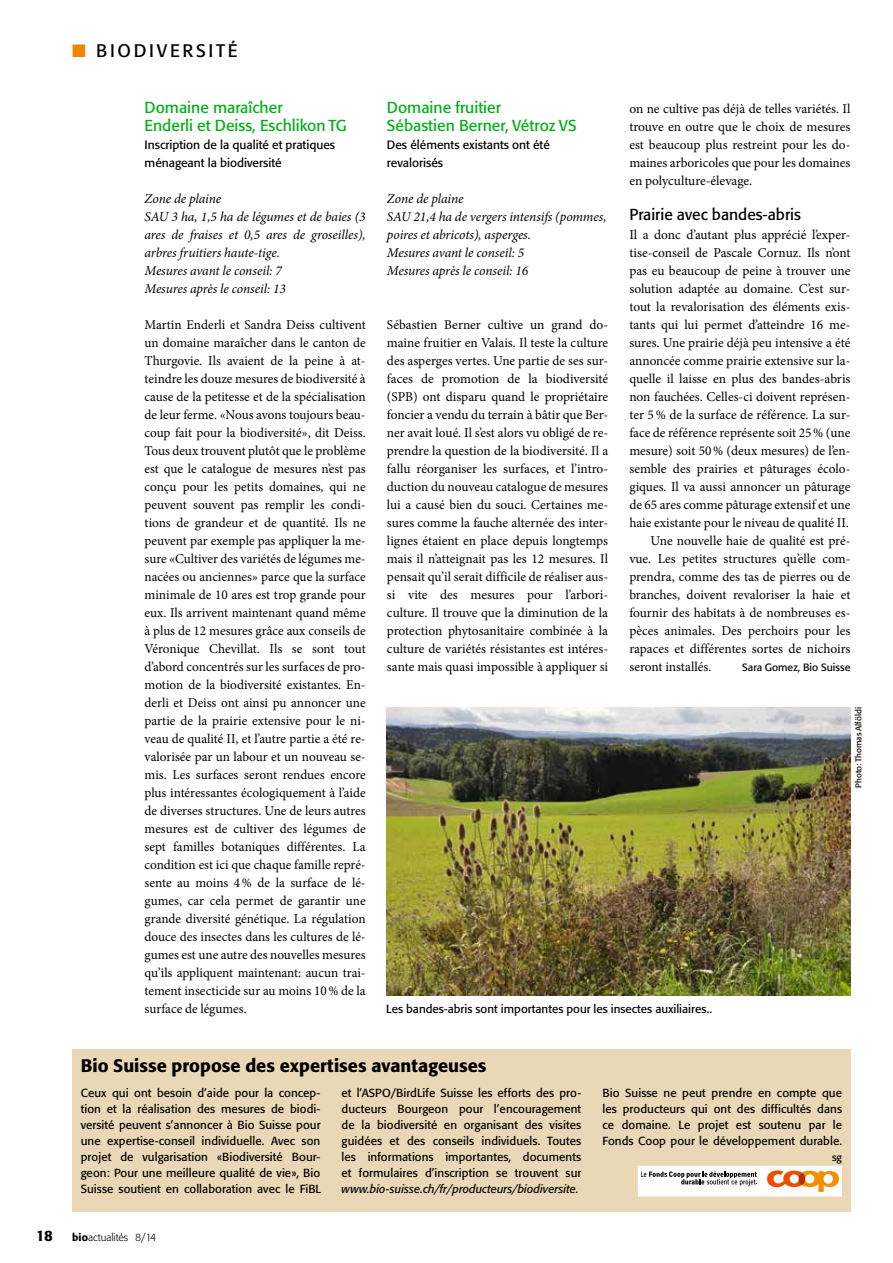
<style>
.page{position:relative;width:893px;height:1263px;background:#fff}
.page>*{position:absolute;margin:0;border:0;box-sizing:border-box;transform-origin:0 0}
.t1{font:500 18px "Formata BQ";color:#000}
.t2{font:18px "Formata BQ";letter-spacing:.15em;color:#000}
.t3{font:15.75px/18px "Formata BQ";color:#00af16}
.t4{font:15.75px "Formata BQ";color:#000}
.t5{font:500 15px "Formata BQ";color:#000}
.t6{font:13.5px/18px "Minion Pro";color:#000;text-align:justify}
.t7{font:italic 13.5px/18px "Minion Pro";letter-spacing:-.01em;color:#000}
.t8{font:12px/18px "Formata BQ";color:#000}
.t9{font:11.7px/16px "Formata BQ";letter-spacing:.005em;color:#000;text-align:justify}
.t10{font:italic 11.7px "Formata BQ";letter-spacing:.005em;color:#000;scale:.96 1}
.t11{font:10.5px "Formata BQ";color:#000}
.t12{font:300 10.5px "Formata BQ";color:#000}
.t13{font:8.4px "Formata BQ";color:#000}
.s1{color:#f18400}
.s2{font-weight:500}
</style>
<div class="page">
<div style="left:72px;top:1049px;width:778px;height:162px;background:#ead7b5"></div>
<img style="left:387px;top:707px;width:463px;height:288px">
<svg style="left:638px;top:1165px;width:204px;height:32px;background:#eadacc"></svg>
<h1 class="t2" style="left:72px;top:40px;width:167px"><span class="s1">■</span> BIODIVERSITÉ</h1>
<p class="t3" style="left:145px;top:99px;width:203px">Domaine maraîcher<br>Enderli et Deiss, Eschlikon TG</p>
<p class="t8" style="left:145px;top:136px;width:192px">Inscription de la qualité et pratiques ménageant la biodiversité</p>
<p class="t7" style="left:145px;top:190px;width:223px">Zone de plaine<br>SAU 3 ha, 1,5 ha de légumes et de baies (3 ares de fraises et 0,5 ares de groseilles), arbres fruitiers haute-tige.<br>Mesures avant le conseil: 7<br>Mesures après le conseil: 13</p>
<p class="t6" style="left:145px;top:316px;width:223px">Martin Enderli et Sandra Deiss cultivent un domaine maraîcher dans le canton de Thurgovie. Ils avaient de la peine à at&shy;teindre les douze mesures de biodiversité à cause de la petitesse et de la spécialisation de leur ferme. «Nous avons toujours beau&shy;coup fait pour la biodiversité», dit Deiss.<br>Tous deux trouvent plutôt que le problème est que le catalogue de mesures n’est pas conçu pour les petits domaines, qui ne peuvent souvent pas remplir les condi&shy;tions de grandeur et de quantité. Ils ne peuvent par exemple pas appliquer la me&shy;sure «Cultiver des variétés de légumes me&shy;nacées ou anciennes» parce que la surface minimale de 10 ares est trop grande pour eux. Ils arrivent maintenant quand même à plus de 12 mesures grâce aux conseils de Véronique Chevillat. Ils se sont tout d’abord concentrés sur les surfaces de pro&shy;motion de la biodiversité existantes. En&shy;derli et Deiss ont ainsi pu annoncer une partie de la prairie extensive pour le ni&shy;veau de qualité II, et l’autre partie a été re&shy;valorisée par un labour et un nouveau se&shy;mis. Les surfaces seront rendues encore plus intéressantes écologiquement à l’aide de diverses structures. Une de leurs autres mesures est de cultiver des légumes de sept familles botaniques différentes. La condition est ici que chaque famille repré&shy;sente au moins 4% de la surface de lé&shy;gumes, car cela permet de garantir une grande diversité génétique. La régulation douce des insectes dans les cultures de lé&shy;gumes est une autre des nouvelles mesures qu’ils appliquent maintenant: aucun trai&shy;tement insecticide sur au moins 10% de la surface de légumes.</p>
<p class="t3" style="left:387px;top:99px;width:191px">Domaine fruitier<br>Sébastien Berner, Vétroz VS</p>
<p class="t8" style="left:387px;top:136px;width:164px">Des éléments existants ont été revalorisés</p>
<p class="t7" style="left:387px;top:190px;width:221px">Zone de plaine<br>SAU 21,4 ha de vergers intensifs (pommes, poires et abricots), asperges.<br>Mesures avant le conseil: 5<br>Mesures après le conseil: 16</p>
<p class="t6" style="left:387px;top:316px;width:223px">Sébastien Berner cultive un grand do&shy;maine fruitier en Valais. Il teste la culture des asperges vertes. Une partie de ses sur&shy;faces de promotion de la biodiversité (SPB) ont disparu quand le propriétaire foncier a vendu du terrain à bâtir que Ber&shy;ner avait loué. Il s’est alors vu obligé de re&shy;prendre la question de la biodiversité. Il a fallu réorganiser les surfaces, et l’intro&shy;duction du nouveau catalogue de mesures lui a causé bien du souci. Certaines me&shy;sures comme la fauche alternée des inter&shy;lignes étaient en place depuis longtemps mais il n’atteignait pas les 12 mesures. Il pensait qu’il serait difficile de réaliser aus&shy;si vite des mesures pour l’arbori&shy;culture. Il trouve que la diminution de la protection phytosanitaire combinée à la culture de variétés résistantes est intéres&shy;sante mais quasi impossible à appliquer si</p>
<p class="t6" style="left:629px;top:100px;width:223px">on ne cultive pas déjà de telles variétés. Il trouve en outre que le choix de mesures est beaucoup plus restreint pour les do&shy;maines arboricoles que pour les domaines en polyculture-élevage.</p>
<p class="t4" style="left:629px;top:205px;width:173px">Prairie avec bandes-abris</p>
<p class="t6" style="left:629px;top:226px;width:223px">Il a donc d’autant plus apprécié l’exper-</p>
<p class="t6" style="left:629px;top:244px;width:223px">tise-conseil de Pascale Cornuz. Ils n’ont</p>
<p class="t6" style="left:629px;top:262px;width:223px">pas eu beaucoup de peine à trouver une</p>
<p class="t6" style="left:629px;top:280px;width:223px">solution adaptée au domaine. C’est sur-</p>
<p class="t6" style="left:629px;top:298px;width:223px">tout la revalorisation des éléments exis-</p>
<p class="t6" style="left:629px;top:316px;width:223px">tants qui lui permet d’atteindre 16 me-</p>
<p class="t6" style="left:629px;top:334px;width:223px">sures. Une prairie déjà peu intensive a été</p>
<p class="t6" style="left:629px;top:352px;width:223px">annoncée comme prairie extensive sur la-</p>
<p class="t6" style="left:629px;top:370px;width:223px">quelle il laisse en plus des bandes-abris</p>
<p class="t6" style="left:629px;top:388px;width:223px">non fauchées. Celles-ci doivent représen-</p>
<p class="t6" style="left:629px;top:406px;width:223px">ter 5% de la surface de référence. La sur-</p>
<p class="t6" style="left:629px;top:424px;width:223px">face de référence représente soit 25% (une</p>
<p class="t6" style="left:629px;top:442px;width:223px">mesure) soit 50% (deux mesures) de l’en-</p>
<p class="t6" style="left:629px;top:460px;width:223px">semble des prairies et pâturages écolo-</p>
<p class="t6" style="left:629px;top:478px;width:223px">giques. Il va aussi annoncer un pâturage</p>
<p class="t6" style="left:629px;top:496px;width:223px">de 65 ares comme pâturage extensif et une</p>
<p class="t6" style="left:629px;top:514px;width:221px">haie existante pour le niveau de qualité II.</p>
<p class="t6" style="left:651px;top:532px;width:201px">Une nouvelle haie de qualité est pré-</p>
<p class="t6" style="left:629px;top:550px;width:223px">vue. Les petites structures qu’elle com-</p>
<p class="t6" style="left:629px;top:568px;width:223px">prendra, comme des tas de pierres ou de</p>
<p class="t6" style="left:629px;top:586px;width:223px">branches, doivent revaloriser la haie et</p>
<p class="t6" style="left:629px;top:604px;width:223px">fournir des habitats à de nombreuses es-</p>
<p class="t6" style="left:629px;top:622px;width:223px">pèces animales. Des perchoirs pour les</p>
<p class="t6" style="left:629px;top:640px;width:223px">rapaces et différentes sortes de nichoirs</p>
<p class="t6" style="left:629px;top:658px;width:84px">seront installés.</p>
<p class="t11" style="left:742px;top:661px;width:110px">Sara Gomez, Bio Suisse</p>
<p class="t13" style="left:853px;top:788px;width:82px;rotate:-90deg">Photo: Thomas Alföldi</p>
<p class="t9" style="left:386px;top:1001px;width:327px">Les bandes-abris sont importantes pour les insectes auxiliaires..</p>
<h1 class="t1" style="left:81px;top:1054px;width:407px">Bio Suisse propose des expertises avantageuses</h1>
<p class="t9" style="left:81px;top:1084px;width:242px">Ceux qui ont besoin d’aide pour la concep&shy;tion et la réalisation des mesures de biodi&shy;versité peuvent s’annoncer à Bio Suisse pour une expertise-conseil individuelle. Avec son projet de vulgarisation «Biodiversité Bour&shy;geon: Pour une meilleure qualité de vie», Bio Suisse soutient en collaboration avec le FiBL</p>
<p class="t9" style="left:342px;top:1084px;width:241px">et l’ASPO/BirdLife Suisse les efforts des pro&shy;ducteurs Bourgeon pour l’encouragement de la biodiversité en organisant des visites guidées et des conseils individuels. Toutes les informations importantes, documents et formulaires d’inscription se trouvent sur</p>
<p class="t10" style="left:342px;top:1182px;width:249px">www.bio-suisse.ch/fr/producteurs/biodiversite.</p>
<p class="t5" style="left:36px;top:1226px;width:18px">18</p>
<p class="t12" style="left:72px;top:1231px;width:85px"><span class="s2">bio</span>actualités 8/14</p>
<p class="t9" style="left:602px;top:1084px;width:241px">Bio Suisse ne peut prendre en compte que les producteurs qui ont des difficultés dans ce domaine. Le projet est soutenu par le Fonds Coop pour le développement durable.</p>
<p class="t11" style="left:832px;top:1151px;width:12px">sg</p>
</div>
